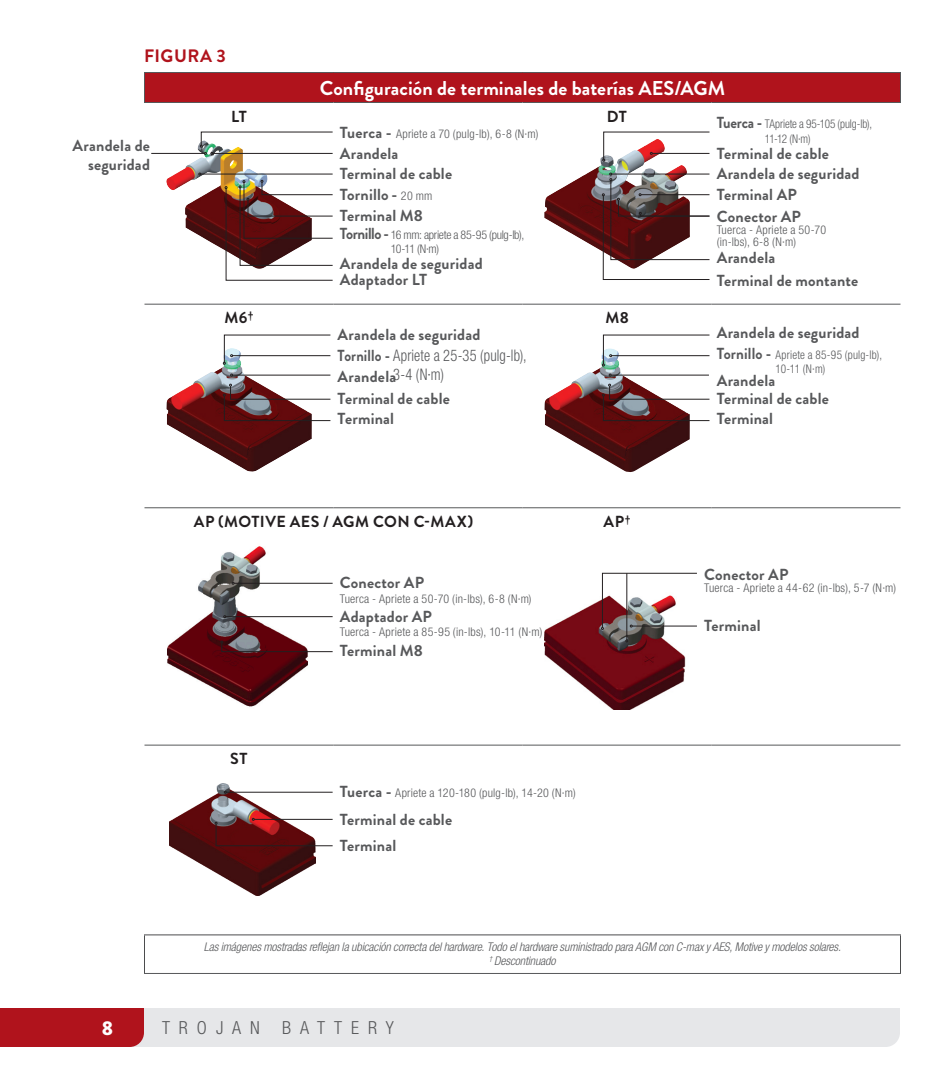
<style>
.page{position:relative;width:936px;height:1080px;background:#fff}
.page>*{position:absolute;margin:0;border:0;box-sizing:border-box;transform-origin:0 0}
.TLB_Title{font:700 20px "Brandon Grotesque";letter-spacing:.005em;color:#fff}
.t1{font:900 20px "Brandon Grotesque";color:#fff}
.t2{font:300 condensed 18px "Helvetica Neue LT Std";letter-spacing:.5em;color:#57585a}
.Body_Text{font:700 18px "Brandon Grotesque";letter-spacing:.025em;color:#b0131c}
.TBL_Body{font:700 16px/19.2px "Brandon Grotesque";letter-spacing:.01em;color:#57585a;text-align:right}
.TBL_Body-2{font:300 condensed 16px "Helvetica Neue LT Std";letter-spacing:.01em;color:#57585a;scale:.9 1}
.TOC_Sub{font:700 16px "Brandon Grotesque";letter-spacing:.03em;color:#231f20}
.TBL_Body-3{font:300 condensed 12px/12px "Helvetica Neue LT Std";letter-spacing:.015em;color:#57585a}
.Body_Footer{font:italic 300 condensed 12px "Helvetica Neue LT Std";letter-spacing:-.01em;color:#57585a}
.TBL_Body-4{font:300 condensed 12px/14.4px "Helvetica Neue LT Std";letter-spacing:-.025em;color:#57585a}
.TBL_Body-5{font:300 condensed 12px/14.4px "Helvetica Neue LT Std";letter-spacing:-.01em;color:#57585a;scale:.93 1}
.TBL_Body-6{font:300 condensed 12px/14.4px "Helvetica Neue LT Std";letter-spacing:.015em;color:#57585a;text-align:center;scale:.94 1}
.s1{font-family:"Brandon Grotesque";font-weight:700;font-stretch:normal;font-size:16px}
.s2{font-family:"Helvetica Neue LT Std";font-weight:300;font-stretch:condensed;font-size:12px}
.s3{font-family:"Brandon Grotesque";font-weight:700;font-stretch:normal}
</style>
<div class="page">
<svg style="left:0;top:1008px;width:900px;height:39px"></svg>
<div style="left:144px;top:72px;width:756px;height:30px;background:#b0131c"></div>
<hr style="left:144px;top:72px;width:190px;height:1px;background:#57585a">
<svg style="left:144px;top:73px;width:1px;height:29px"></svg>
<hr style="left:334px;top:72px;width:188px;height:1px;background:#57585a">
<hr style="left:522px;top:72px;width:190px;height:1px;background:#57585a">
<hr style="left:712px;top:72px;width:189px;height:1px;background:#57585a">
<svg style="left:900px;top:73px;width:1px;height:29px"></svg>
<hr style="left:144px;top:102px;width:190px;height:1px;background:#57585a">
<hr style="left:334px;top:102px;width:188px;height:1px;background:#57585a">
<hr style="left:522px;top:102px;width:190px;height:1px;background:#57585a">
<hr style="left:712px;top:102px;width:189px;height:1px;background:#57585a">
<hr style="left:144px;top:304px;width:190px;height:1px;background:#57585a">
<hr style="left:334px;top:304px;width:188px;height:1px;background:#57585a">
<hr style="left:522px;top:304px;width:190px;height:1px;background:#57585a">
<hr style="left:712px;top:304px;width:188px;height:1px;background:#57585a">
<hr style="left:144px;top:507px;width:190px;height:1px;background:#57585a">
<hr style="left:334px;top:507px;width:188px;height:1px;background:#57585a">
<hr style="left:522px;top:507px;width:190px;height:1px;background:#57585a">
<hr style="left:712px;top:507px;width:188px;height:1px;background:#57585a">
<hr style="left:144px;top:745px;width:190px;height:1px;background:#57585a">
<hr style="left:334px;top:745px;width:188px;height:1px;background:#57585a">
<hr style="left:522px;top:745px;width:190px;height:1px;background:#57585a">
<hr style="left:712px;top:745px;width:188px;height:1px;background:#57585a">
<img style="left:166px;top:143px;width:146px;height:107px">
<img style="left:544px;top:157px;width:143px;height:94px">
<img style="left:166px;top:363px;width:146px;height:109px">
<img style="left:544px;top:355px;width:146px;height:117px">
<img style="left:167px;top:546px;width:145px;height:161px">
<img style="left:544px;top:600px;width:142px;height:110px">
<img style="left:170px;top:783px;width:145px;height:112px">
<hr style="left:144px;top:934px;width:757px;height:1px;background:#4b4c4d">
<hr style="left:144px;top:935px;width:1px;height:38px;background:#4b4c4d">
<hr style="left:900px;top:935px;width:1px;height:38px;background:#4b4c4d">
<hr style="left:144px;top:973px;width:757px;height:1px;background:#57585a">
<svg style="left:602px;top:132px;width:108px;height:29px"></svg>
<hr style="left:151px;top:153px;width:53px;height:1px;background:#231f20">
<svg style="left:200px;top:132px;width:133px;height:23px"></svg>
<hr style="left:201px;top:174px;width:132px;height:1px;background:#231f20">
<svg style="left:602px;top:335px;width:108px;height:31px"></svg>
<hr style="left:226px;top:792px;width:107px;height:1px;background:#231f20">
<hr style="left:611px;top:375px;width:98px;height:1px;background:#231f20">
<svg style="left:602px;top:384px;width:108px;height:37px"></svg>
<svg style="left:225px;top:180px;width:108px;height:101px"></svg>
<svg style="left:215px;top:818px;width:118px;height:28px"></svg>
<svg style="left:602px;top:173px;width:108px;height:107px"></svg>
<hr style="left:234px;top:583px;width:99px;height:1px;background:#231f20">
<hr style="left:226px;top:616px;width:107px;height:1px;background:#231f20">
<svg style="left:221px;top:641px;width:112px;height:11px"></svg>
<svg style="left:223px;top:335px;width:108px;height:30px"></svg>
<hr style="left:233px;top:375px;width:97px;height:1px;background:#231f20">
<svg style="left:223px;top:384px;width:108px;height:37px"></svg>
<svg style="left:601px;top:573px;width:96px;height:57px"></svg>
<hr style="left:626px;top:573px;width:1px;height:67px;background:#231f20">
<p class="Body_Text" style="left:144px;top:43px;width:83px">FIGURA 3</p>
<p class="TLB_Title" style="left:320px;top:74px;width:407px">Configuración de terminales de baterías AES/AGM</p>
<p class="TBL_Body" style="left:73px;top:136px;width:79px">Arandela de seguridad</p>
<p class="TOC_Sub" style="left:231px;top:106px;width:17px">LT</p>
<p class="TOC_Sub" style="left:607px;top:106px;width:22px">DT</p>
<p class="TBL_Body-3" style="left:340px;top:128px;width:200px"><span class="s1">Tuerca -</span> Apriete a 70 (pulg-lb), 6-8 (N·m)</p>
<p class="TBL_Body-5" style="left:765px;top:117px;width:117px;text-indent:-48px"><span class="s1">Tuerca -</span> TApriete a 95-105 (pulg-lb),<br>11-12 (N·m)</p>
<p class="TBL_Body" style="left:340px;top:144px;width:60px">Arandela</p>
<p class="TBL_Body" style="left:717px;top:144px;width:114px">Terminal de cable</p>
<p class="TBL_Body" style="left:340px;top:164px;width:114px">Terminal de cable</p>
<p class="TBL_Body" style="left:717px;top:164px;width:144px">Arandela de seguridad</p>
<p class="TBL_Body" style="left:340px;top:185px;width:94px">Tornillo - <span class="s2">20 mm</span></p>
<p class="TBL_Body" style="left:717px;top:185px;width:82px">Terminal AP</p>
<p class="TBL_Body" style="left:340px;top:206px;width:85px">Terminal M8</p>
<p class="TBL_Body" style="left:717px;top:207px;width:86px">Conector AP</p>
<p class="TBL_Body-3" style="left:717px;top:224px;width:111px">Tuerca - Apriete a 50-70 (in-lbs), 6-8 (N·m)</p>
<p class="TBL_Body-4" style="left:391px;top:227px;width:135px;text-indent:-51px"><span class="s1">Tornillo -</span> 16 mm: apriete a 85-95 (pulg-lb),<br>10-11 (N·m)</p>
<p class="TBL_Body" style="left:717px;top:248px;width:60px">Arandela</p>
<p class="TBL_Body" style="left:340px;top:254px;width:144px">Arandela de seguridad</p>
<p class="TBL_Body" style="left:340px;top:271px;width:89px">Adaptador LT</p>
<p class="TBL_Body" style="left:717px;top:271px;width:143px">Terminal de montante</p>
<p class="TOC_Sub" style="left:225px;top:307px;width:30px">M6<sup>†</sup></p>
<p class="TOC_Sub" style="left:605px;top:307px;width:25px">M8</p>
<p class="TBL_Body" style="left:338px;top:325px;width:144px">Arandela de seguridad</p>
<p class="TBL_Body-2" style="left:338px;top:346px;width:211px"><span class="s3">Tornillo -</span> Apriete a 25-35 (pulg-lb),</p>
<p class="TBL_Body" style="left:338px;top:367px;width:60px">Arandela</p>
<p class="TBL_Body-2" style="left:393px;top:365px;width:58px">3-4 (N·m)</p>
<p class="TBL_Body" style="left:338px;top:389px;width:114px">Terminal de cable</p>
<p class="TBL_Body" style="left:338px;top:409px;width:58px">Terminal</p>
<p class="TOC_Sub" style="left:194px;top:510px;width:281px">AP (MOTIVE AES / AGM CON C-MAX)</p>
<p class="TOC_Sub" style="left:604px;top:510px;width:28px">AP<sup>†</sup></p>
<p class="TOC_Sub" style="left:230px;top:748px;width:19px">ST</p>
<p class="TBL_Body" style="left:340px;top:574px;width:86px">Conector AP</p>
<p class="TBL_Body-3" style="left:340px;top:593px;width:193px">Tuerca - Apriete a 50-70 (in-lbs), 6-8 (N·m)</p>
<p class="TBL_Body" style="left:340px;top:607px;width:94px">Adaptador AP</p>
<p class="TBL_Body-3" style="left:340px;top:626px;width:204px">Tuerca - Apriete a 85-95 (in-lbs), 10-11 (N·m)</p>
<p class="TBL_Body" style="left:340px;top:641px;width:85px">Terminal M8</p>
<p class="TBL_Body-3" style="left:340px;top:786px;width:237px"><span class="s1">Tuerca -</span> Apriete a 120-180 (pulg-lb), 14-20 (N·m)</p>
<p class="TBL_Body" style="left:340px;top:810px;width:114px">Terminal de cable</p>
<p class="TBL_Body" style="left:340px;top:836px;width:58px">Terminal</p>
<p class="TBL_Body" style="left:717px;top:323px;width:144px">Arandela de seguridad</p>
<p class="TBL_Body-6" style="left:717px;top:347px;width:178px"><span class="s1">Tornillo -</span> Apriete a 85-95 (pulg-lb),<br>10-11 (N·m)</p>
<p class="TBL_Body" style="left:717px;top:371px;width:60px">Arandela</p>
<p class="TBL_Body" style="left:717px;top:389px;width:114px">Terminal de cable</p>
<p class="TBL_Body" style="left:717px;top:409px;width:58px">Terminal</p>
<p class="TBL_Body" style="left:704px;top:565px;width:86px">Conector AP</p>
<p class="TBL_Body-3" style="left:704px;top:582px;width:194px">Tuerca - Apriete a 44-62 (in-lbs), 5-7 (N·m)</p>
<p class="TBL_Body" style="left:704px;top:616px;width:58px">Terminal</p>
<p class="Body_Footer" style="left:204px;top:940px;width:639px">Las imágenes mostradas reflejan la ubicación correcta del hardware. Todo el hardware suministrado para AGM con C-max y AES, Motive y modelos solares.</p>
<p class="Body_Footer" style="left:489px;top:954px;width:68px"><sup>†</sup> Descontinuado</p>
<p class="t1" style="left:102px;top:1013px;width:13px">8</p>
<p class="t2" style="left:162px;top:1017px;width:233px">TROJAN BATTERY</p>
</div>
